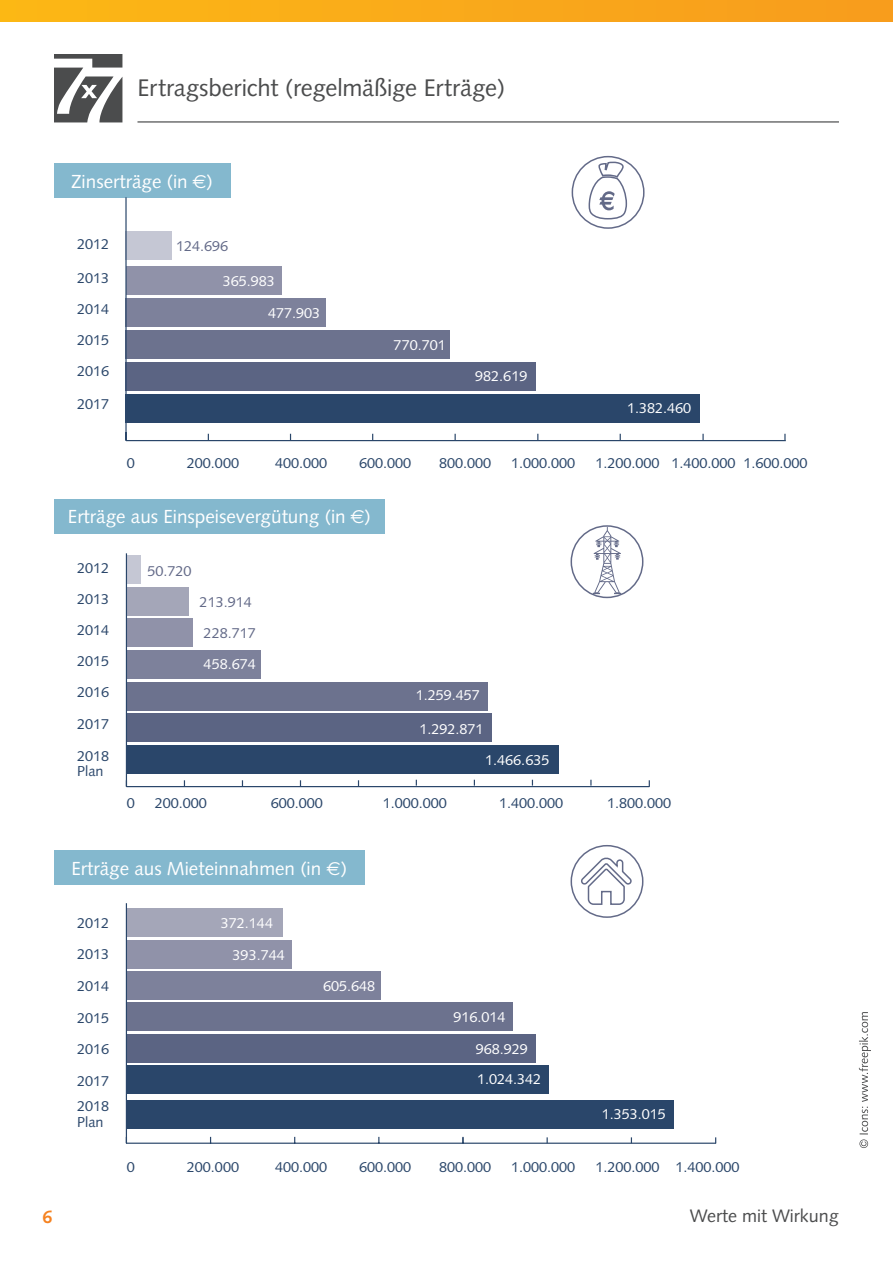
<style>
.page{position:relative;width:893px;height:1263px;background:#fff}
.page>*{position:absolute;margin:0;border:0;box-sizing:border-box;transform-origin:0 0}
.t1{font:24px "Syntax";letter-spacing:-.005em;color:#4b4c4d}
.t2{font:18.9px "Syntax";color:#fff}
.t3{font:18px "Syntax";color:#4b4c4d}
.t4{font:700 18px "Syntax";color:#f58220}
.t5{font:14.4px/31.2px "Syntax";color:#2a466a;text-align:justify}
.t6{font:14.4px "Syntax";color:#fff}
.t7{font:14.4px/31.2px "Syntax";color:#636a88}
.s1{font-family:"Euro Sans"}
</style>
<div class="page">
<div style="left:0;top:0;width:893px;height:21px;background:linear-gradient(to right,#fcb815,#f89c1d)"></div>
<hr style="left:137px;top:121px;width:702px;height:2px;background:#4b4c4d">
<svg style="left:54px;top:54px;width:68px;height:68px"></svg>
<div style="left:571px;top:525px;width:72px;height:73px;border:2px solid #636a88;border-radius:50%"></div>
<svg style="left:859px;top:1012px;width:12px;height:136px"></svg>
<div style="left:54px;top:164px;width:176px;height:34px;background:#84b8ce"></div>
<div style="left:54px;top:499px;width:331px;height:34px;background:#84b8ce"></div>
<div style="left:54px;top:850px;width:310px;height:34px;background:#84b8ce"></div>
<svg style="left:579px;top:855px;width:54px;height:51px"></svg>
<svg style="left:588px;top:161px;width:40px;height:59px"></svg>
<svg style="left:593px;top:527px;width:28px;height:67px"></svg>
<div style="left:126px;top:266px;width:155px;height:29px;background:#9092a9"></div>
<div style="left:126px;top:298px;width:200px;height:29px;background:#7d819b"></div>
<div style="left:125px;top:330px;width:324px;height:29px;background:#6c728e"></div>
<div style="left:125px;top:362px;width:411px;height:28px;background:#5b6483"></div>
<div style="left:125px;top:394px;width:574px;height:28px;background:#2a466a"></div>
<div style="left:126px;top:231px;width:46px;height:29px;background:#c5c7d4"></div>
<div style="left:126px;top:650px;width:135px;height:28px;background:#7d819b"></div>
<div style="left:126px;top:682px;width:362px;height:28px;background:#6c728e"></div>
<div style="left:127px;top:714px;width:365px;height:28px;background:#5b6483"></div>
<div style="left:127px;top:745px;width:432px;height:29px;background:#2a466a"></div>
<div style="left:126px;top:618px;width:67px;height:29px;background:#9092a9"></div>
<div style="left:126px;top:587px;width:62px;height:28px;background:#a4a6b8"></div>
<div style="left:126px;top:555px;width:15px;height:28px;background:#c5c7d4"></div>
<div style="left:126px;top:1002px;width:387px;height:29px;background:#6c728e"></div>
<div style="left:126px;top:1034px;width:410px;height:28px;background:#5b6483"></div>
<div style="left:126px;top:1065px;width:423px;height:28px;background:#2a466a"></div>
<div style="left:126px;top:1100px;width:548px;height:28px;background:#2a466a"></div>
<div style="left:126px;top:971px;width:255px;height:28px;background:#7d819b"></div>
<div style="left:126px;top:940px;width:166px;height:28px;background:#9092a9"></div>
<div style="left:126px;top:909px;width:157px;height:28px;background:#a4a6b8"></div>
<hr style="left:126px;top:786px;width:523px;height:1px;background:#2a466a">
<hr style="left:126px;top:553px;width:1px;height:234px;background:#2a466a">
<hr style="left:126px;top:1142px;width:590px;height:2px;background:#2a466a">
<hr style="left:126px;top:903px;width:1px;height:240px;background:#2a466a">
<div style="left:572px;top:156px;width:72px;height:73px;border:2px solid #636a88;border-radius:50%"></div>
<div style="left:571px;top:845px;width:72px;height:73px;border:2px solid #636a88;border-radius:50%"></div>
<svg style="left:590px;top:780px;width:2px;height:6px"></svg>
<hr style="left:126px;top:440px;width:660px;height:1px;background:#2a466a">
<hr style="left:125px;top:197px;width:2px;height:244px;background:#2a466a">
<svg style="left:702px;top:434px;width:2px;height:6px"></svg>
<svg style="left:784px;top:434px;width:2px;height:6px"></svg>
<h1 class="t1" style="left:137px;top:74px;width:369px">Ertragsbericht (regelmäßige Erträge)</h1>
<h2 class="t2" style="left:71px;top:170px;width:143px">Zinserträge (in <span class="s1">€</span>)</h2>
<p class="t5" style="left:77px;top:228px;width:34px">2012</p>
<p class="t5" style="left:77px;top:262px;width:34px">2013<br>2014<br>2015<br>2016</p>
<p class="t5" style="left:77px;top:388px;width:34px">2017</p>
<p class="t7" style="left:176px;top:230px;width:54px">124.696</p>
<p class="t6" style="left:223px;top:273px;width:54px">365.983</p>
<p class="t6" style="left:268px;top:305px;width:54px">477.903</p>
<p class="t6" style="left:394px;top:337px;width:54px">770.701</p>
<p class="t6" style="left:475px;top:368px;width:54px">982.619</p>
<p class="t6" style="left:627px;top:400px;width:66px">1.382.460</p>
<p class="t5" style="left:127px;top:448px;width:10px">0</p>
<p class="t5" style="left:187px;top:448px;width:54px">200.000</p>
<p class="t5" style="left:275px;top:448px;width:54px">400.000</p>
<p class="t5" style="left:359px;top:448px;width:54px">600.000</p>
<p class="t5" style="left:439px;top:448px;width:54px">800.000</p>
<p class="t5" style="left:511px;top:448px;width:66px">1.000.000</p>
<p class="t5" style="left:595px;top:448px;width:214px">1.200.000 1.400.000 1.600.000</p>
<h2 class="t2" style="left:68px;top:506px;width:305px">Erträge aus Einspeisevergütung (in <span class="s1">€</span>)</h2>
<p class="t5" style="left:77px;top:552px;width:34px">2012<br>2013<br>2014<br>2015<br>2016<br>2017</p>
<p class="t5" style="left:77px;top:748px;width:34px;line-height:15.9px">2018<br>Plan</p>
<p class="t7" style="left:148px;top:555px;width:46px">50.720</p>
<p class="t7" style="left:200px;top:586px;width:58px">213.914<br>228.717</p>
<p class="t6" style="left:204px;top:656px;width:54px">458.674</p>
<p class="t6" style="left:416px;top:687px;width:66px">1.259.457</p>
<p class="t6" style="left:419px;top:721px;width:66px">1.292.871</p>
<p class="t6" style="left:485px;top:751px;width:66px">1.466.635</p>
<p class="t5" style="left:127px;top:788px;width:10px">0</p>
<p class="t5" style="left:155px;top:788px;width:54px">200.000</p>
<p class="t5" style="left:271px;top:788px;width:54px">600.000</p>
<p class="t5" style="left:383px;top:788px;width:66px">1.000.000</p>
<p class="t5" style="left:499px;top:788px;width:66px">1.400.000</p>
<p class="t5" style="left:607px;top:788px;width:66px">1.800.000</p>
<h2 class="t2" style="left:71px;top:857px;width:277px">Erträge aus Mieteinnahmen (in <span class="s1">€</span>)</h2>
<p class="t5" style="left:77px;top:907px;width:34px;line-height:31.7px">2012<br>2013<br>2014<br>2015<br>2016</p>
<p class="t5" style="left:77px;top:1069px;width:34px;line-height:24.9px">2017<br>2018</p>
<p class="t5" style="left:77px;top:1106px;width:28px">Plan</p>
<p class="t6" style="left:221px;top:915px;width:54px">372.144</p>
<p class="t6" style="left:233px;top:946px;width:54px">393.744</p>
<p class="t6" style="left:323px;top:978px;width:54px">605.648</p>
<p class="t6" style="left:453px;top:1009px;width:54px">916.014</p>
<p class="t6" style="left:476px;top:1041px;width:54px">968.929</p>
<p class="t6" style="left:477px;top:1071px;width:66px">1.024.342</p>
<p class="t6" style="left:602px;top:1106px;width:66px">1.353.015</p>
<p class="t5" style="left:127px;top:1151px;width:10px">0</p>
<p class="t5" style="left:187px;top:1151px;width:54px">200.000</p>
<p class="t5" style="left:275px;top:1151px;width:54px">400.000</p>
<p class="t5" style="left:359px;top:1151px;width:54px">600.000</p>
<p class="t5" style="left:439px;top:1151px;width:54px">800.000</p>
<p class="t5" style="left:511px;top:1151px;width:66px">1.000.000</p>
<p class="t5" style="left:595px;top:1151px;width:146px">1.200.000 1.400.000</p>
<p class="t4" style="left:43px;top:1206px;width:12px">6</p>
<p class="t3" style="left:690px;top:1205px;width:151px">Werte mit Wirkung</p>
</div>
